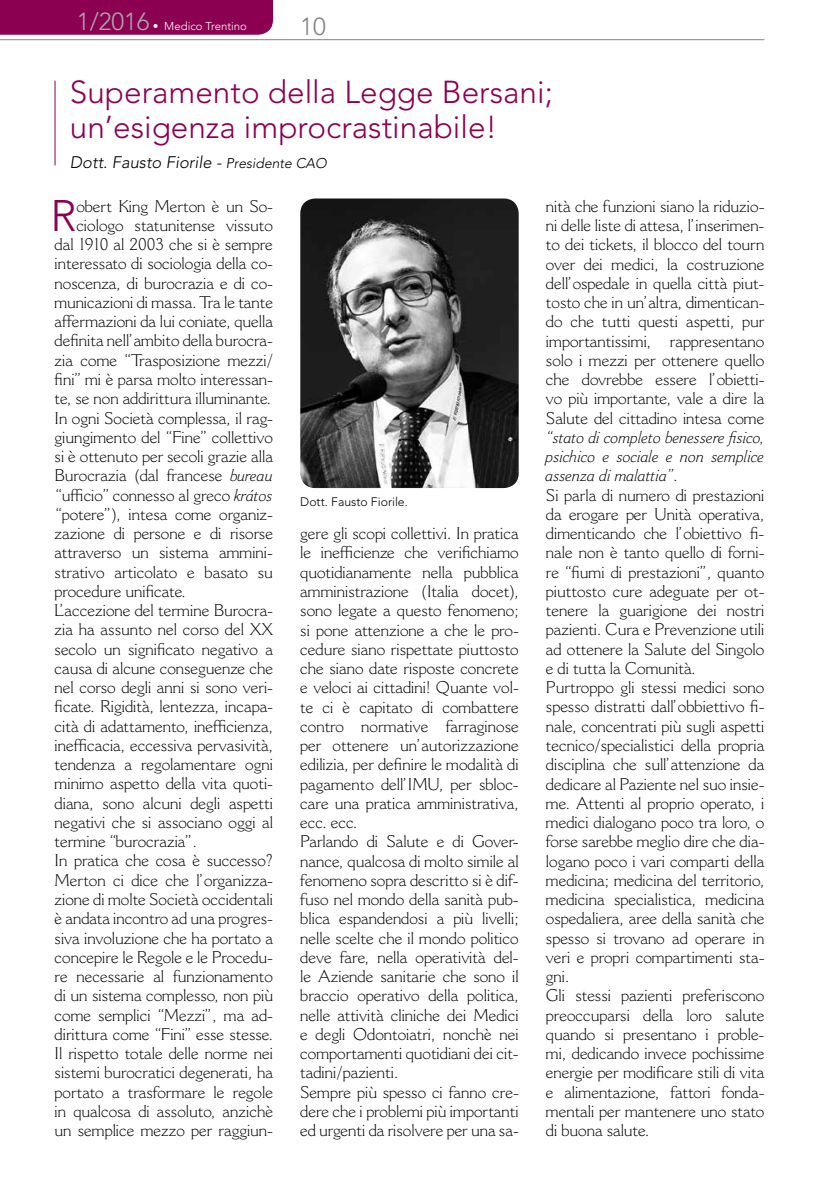
<style>
.page{position:relative;width:819px;height:1191px;background:#fff}
.page>*{position:absolute;margin:0;border:0;box-sizing:border-box;transform-origin:0 0}
.t1{font:300 43.75px "Avenir";color:#8c0052}
.t2{font:300 31.5px/35px "Avenir";color:#8c0052}
.t3{font:300 24.5px "Avenir";color:#808285}
.t4{font:300 16.62px/19.2px "Cantoria";color:#000}
.t5{font:italic 300 16.62px/19.2px "Cantoria";color:#000;text-align:justify}
.t6{font:italic 300 16.62px "Avenir";color:#000}
.t7{font:300 12.25px "Avenir";color:#000}
.t8{font:300 11.38px "Avenir";color:#fff}
.s1{font-size:24.5px;color:#a7a9ac}
.s2{font-size:14px}
.s3{font-style:italic}
</style>
<div class="page">
<hr style="left:0;top:39px;width:764px;height:1px;background:#808285">
<div style="left:0;top:0;width:273px;height:35px;background:#8c0052"></div>
<hr style="left:55px;top:81px;width:1px;height:84px;background:#8c0052">
<img style="left:300px;top:198px;width:218px;height:290px">
<p class="t8" style="left:77px;top:19px;width:171px"><span class="s1">1/2016</span> • Medico Trentino</p>
<h3 class="t3" style="left:300px;top:12px;width:27px">10</h3>
<h2 class="t2" style="left:70px;top:75px;width:484px">Superamento della Legge Bersani; un’esigenza improcrastinabile!</h2>
<p class="t6" style="left:70px;top:152px;width:258px">Dott. Fausto Fiorile - <span class="s2">Presidente CAO</span></p>
<h1 class="t1" style="left:50px;top:190px;width:27px">R</h1>
<p class="t4" style="left:76px;top:196px;width:198px">obert King Merton è un So-</p>
<p class="t4" style="left:76px;top:215px;width:198px">ciologo statunitense vissuto</p>
<p class="t4" style="left:55px;top:235px;width:220px">dal 1910 al 2003 che si è sempre</p>
<p class="t4" style="left:55px;top:254px;width:220px">interessato di sociologia della co-</p>
<p class="t4" style="left:55px;top:273px;width:220px">noscenza, di burocrazia e di co-</p>
<p class="t4" style="left:55px;top:292px;width:220px">municazioni di massa. Tra le tante</p>
<p class="t4" style="left:55px;top:312px;width:220px">affermazioni da lui coniate, quella</p>
<p class="t4" style="left:55px;top:331px;width:220px">definita nell’ambito della burocra-</p>
<p class="t4" style="left:55px;top:350px;width:220px">zia come “Trasposizione mezzi/</p>
<p class="t4" style="left:55px;top:369px;width:220px">fini” mi è parsa molto interessan-</p>
<p class="t4" style="left:55px;top:389px;width:218px">te, se non addirittura illuminante.</p>
<p class="t4" style="left:55px;top:408px;width:220px">In ogni Società complessa, il rag-</p>
<p class="t4" style="left:55px;top:427px;width:220px">giungimento del “Fine” collettivo</p>
<p class="t4" style="left:55px;top:446px;width:220px">si è ottenuto per secoli grazie alla</p>
<p class="t4" style="left:55px;top:466px;width:220px">Burocrazia (dal francese <span class="s3">bureau</span></p>
<p class="t4" style="left:55px;top:485px;width:220px">“ufficio” connesso al greco <span class="s3">krátos</span></p>
<p class="t4" style="left:55px;top:504px;width:220px">“potere”), intesa come organiz-</p>
<p class="t4" style="left:55px;top:523px;width:220px">zazione di persone e di risorse</p>
<p class="t4" style="left:55px;top:543px;width:220px">attraverso un sistema ammini-</p>
<p class="t4" style="left:55px;top:562px;width:220px">strativo articolato e basato su</p>
<p class="t4" style="left:55px;top:581px;width:133px">procedure unificate.</p>
<p class="t4" style="left:55px;top:600px;width:220px">L’accezione del termine Burocra-</p>
<p class="t4" style="left:55px;top:620px;width:220px">zia ha assunto nel corso del XX</p>
<p class="t4" style="left:55px;top:639px;width:220px">secolo un significato negativo a</p>
<p class="t4" style="left:55px;top:658px;width:220px">causa di alcune conseguenze che</p>
<p class="t4" style="left:55px;top:677px;width:220px">nel corso degli anni si sono veri-</p>
<p class="t4" style="left:55px;top:697px;width:220px">ficate. Rigidità, lentezza, incapa-</p>
<p class="t4" style="left:55px;top:716px;width:220px">cità di adattamento, inefficienza,</p>
<p class="t4" style="left:55px;top:735px;width:220px">inefficacia, eccessiva pervasività,</p>
<p class="t4" style="left:55px;top:754px;width:220px">tendenza a regolamentare ogni</p>
<p class="t4" style="left:55px;top:774px;width:220px">minimo aspetto della vita quoti-</p>
<p class="t4" style="left:55px;top:793px;width:220px">diana, sono alcuni degli aspetti</p>
<p class="t4" style="left:55px;top:812px;width:220px">negativi che si associano oggi al</p>
<p class="t4" style="left:55px;top:831px;width:144px">termine “burocrazia”.</p>
<p class="t4" style="left:55px;top:851px;width:220px">In pratica che cosa è successo?</p>
<p class="t4" style="left:55px;top:870px;width:220px">Merton ci dice che l’organizza-</p>
<p class="t4" style="left:55px;top:889px;width:220px">zione di molte Società occidentali</p>
<p class="t4" style="left:55px;top:908px;width:220px">è andata incontro ad una progres-</p>
<p class="t4" style="left:55px;top:928px;width:220px">siva involuzione che ha portato a</p>
<p class="t4" style="left:55px;top:947px;width:220px">concepire le Regole e le Procedu-</p>
<p class="t4" style="left:55px;top:966px;width:220px">re necessarie al funzionamento</p>
<p class="t4" style="left:55px;top:985px;width:220px">di un sistema complesso, non più</p>
<p class="t4" style="left:55px;top:1005px;width:220px">come semplici “Mezzi”, ma ad-</p>
<p class="t4" style="left:55px;top:1024px;width:220px">dirittura come “Fini” esse stesse.</p>
<p class="t4" style="left:55px;top:1043px;width:220px">Il rispetto totale delle norme nei</p>
<p class="t4" style="left:55px;top:1062px;width:220px">sistemi burocratici degenerati, ha</p>
<p class="t4" style="left:55px;top:1082px;width:220px">portato a trasformare le regole</p>
<p class="t4" style="left:55px;top:1101px;width:220px">in qualcosa di assoluto, anzichè</p>
<p class="t4" style="left:55px;top:1120px;width:220px">un semplice mezzo per raggiun-</p>
<p class="t7" style="left:300px;top:495px;width:109px">Dott. Fausto Fiorile.</p>
<p class="t4" style="left:300px;top:524px;width:220px">gere gli scopi collettivi. In pratica le inefficienze che verifichiamo quotidianamente nella pubblica amministrazione (Italia docet), sono legate a questo fenomeno; si pone attenzione a che le pro&shy;cedure siano rispettate piuttosto che siano date risposte concrete e veloci ai cittadini! Quante vol&shy;te ci è capitato di combattere contro normative farraginose per ottenere un’autorizzazione edilizia, per definire le modalità di pagamento dell’IMU, per sbloc&shy;care una pratica amministrativa, ecc. ecc.<br>Parlando di Salute e di Gover&shy;nance, qualcosa di molto simile al fenomeno sopra descritto si è dif&shy;fuso nel mondo della sanità pub&shy;blica espandendosi a più livelli; nelle scelte che il mondo politico deve fare, nella operatività del&shy;le Aziende sanitarie che sono il braccio operativo della politica, nelle attività cliniche dei Medici e degli Odontoiatri, nonchè nei comportamenti quotidiani dei cit&shy;tadini/pazienti.<br>Sempre più spesso ci fanno cre&shy;dere che i problemi più importanti ed urgenti da risolvere per una sa-</p>
<p class="t4" style="left:546px;top:196px;width:220px;text-align:justify">nità che funzioni siano la riduzio&shy;ni delle liste di attesa, l’inserimen&shy;to dei tickets, il blocco del tourn over dei medici, la costruzione dell’ospedale in quella città piut&shy;tosto che in un’altra, dimentican&shy;do che tutti questi aspetti, pur importantissimi, rappresentano solo i mezzi per ottenere quello che dovrebbe essere l’obietti&shy;vo più importante, vale a dire la Salute del cittadino intesa come</p>
<p class="t5" style="left:546px;top:427px;width:220px">“stato di completo benessere fisico, psichico e sociale e non semplice assenza di malattia”.</p>
<p class="t4" style="left:546px;top:485px;width:220px">Si parla di numero di prestazioni da erogare per Unità operativa, dimenticando che l’obiettivo fi&shy;nale non è tanto quello di forni&shy;re “fiumi di prestazioni”, quanto piuttosto cure adeguate per ot&shy;tenere la guarigione dei nostri pazienti. Cura e Prevenzione utili ad ottenere la Salute del Singolo e di tutta la Comunità.<br>Purtroppo gli stessi medici sono spesso distratti dall’obbiettivo fi&shy;nale, concentrati più sugli aspetti tecnico/specialistici della propria disciplina che sull’attenzione da dedicare al Paziente nel suo insie&shy;me. Attenti al proprio operato, i medici dialogano poco tra loro, o forse sarebbe meglio dire che dia&shy;logano poco i vari comparti della medicina; medicina del territorio, medicina specialistica, medicina ospedaliera, aree della sanità che spesso si trovano ad operare in veri e propri compartimenti sta&shy;gni.<br>Gli stessi pazienti preferiscono preoccuparsi della loro salute quando si presentano i proble&shy;mi, dedicando invece pochissime energie per modificare stili di vita e alimentazione, fattori fonda&shy;mentali per mantenere uno stato di buona salute.</p>
</div>
